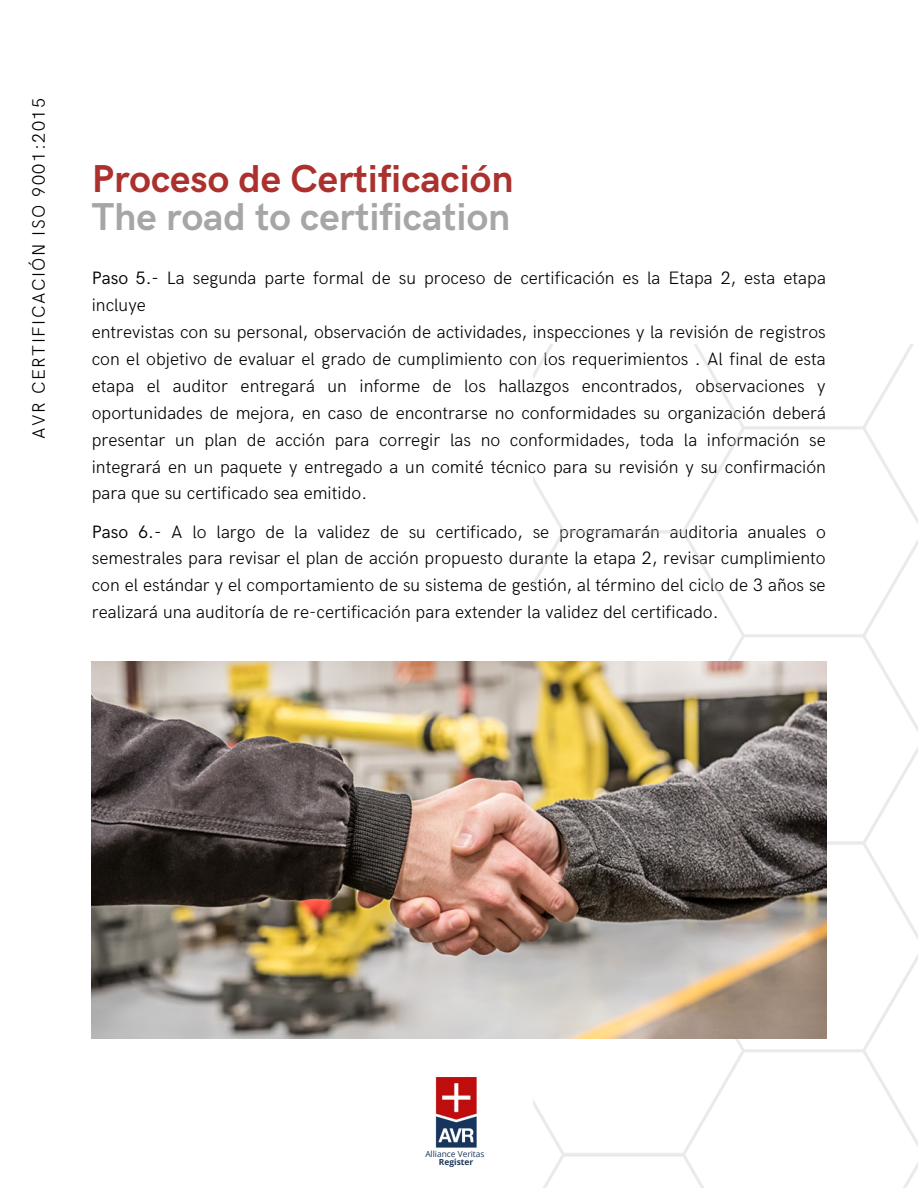
<style>
.page{position:relative;width:918px;height:1188px;background:#fff}
.page>*{position:absolute;margin:0;border:0;box-sizing:border-box;transform-origin:0 0}
.t1{font:700 39px "HK Grotesk";color:#ab312e}
.t2{font:700 39px "HK Grotesk";color:#a6a6a6}
.t3{font:300 18px/26.8px "HK Grotesk";color:#000;text-align:justify}
.t4{font:300 18px "HK Grotesk";letter-spacing:.085em;color:#000}
.t5{font:8.4px "Open Sans";color:#1d365c}
.t6{font:700 8.4px "Open Sans";color:#1d365c}
.s1{font-weight:400}
</style>
<div class="page">
<img style="left:534px;top:344px;width:384px;height:844px">
<img style="left:92px;top:661px;width:734px;height:377px">
<img style="left:435px;top:1078px;width:42px;height:70px">
<p class="t4" style="left:29px;top:439px;width:342px;rotate:-90deg">AVR CERTIFICACIÓN ISO 9001:2015</p>
<p class="t1" style="left:92px;top:157px;width:423px">Proceso de Certificación</p>
<p class="t2" style="left:92px;top:195px;width:420px">The road to certification</p>
<p class="t3" style="left:92px;top:266px;width:736px"><span class="s1">Paso 5.-</span> La segunda parte formal de su proceso de certificación es la Etapa 2, esta etapa incluye</p>
<p class="t3" style="left:92px;top:319px;width:736px">entrevistas con su personal, observación de actividades, inspecciones y la revisión de registros con el objetivo de evaluar el grado de cumplimiento con los requerimientos . Al final de esta etapa el auditor entregará un informe de los hallazgos encontrados, observaciones y oportunidades de mejora, en caso de encontrarse no conformidades su organización deberá presentar un plan de acción para corregir las no conformidades, toda la información se integrará en un paquete y entregado a un comité técnico para su revisión y su confirmación para que su certificado sea emitido.</p>
<p class="t3" style="left:92px;top:519px;width:736px"><span class="s1">Paso 6.-</span> A lo largo de la validez de su certificado, se programarán auditoria anuales o semestrales para revisar el plan de acción propuesto durante la etapa 2, revisar cumplimiento con el estándar y el comportamiento de su sistema de gestión, al término del ciclo de 3 años se realizará una auditoría de re-certificación para extender la validez del certificado.</p>
<p class="t5" style="left:425px;top:1148px;width:61px">Alliance Veritas</p>
<p class="t6" style="left:439px;top:1157px;width:36px">Register</p>
</div>
